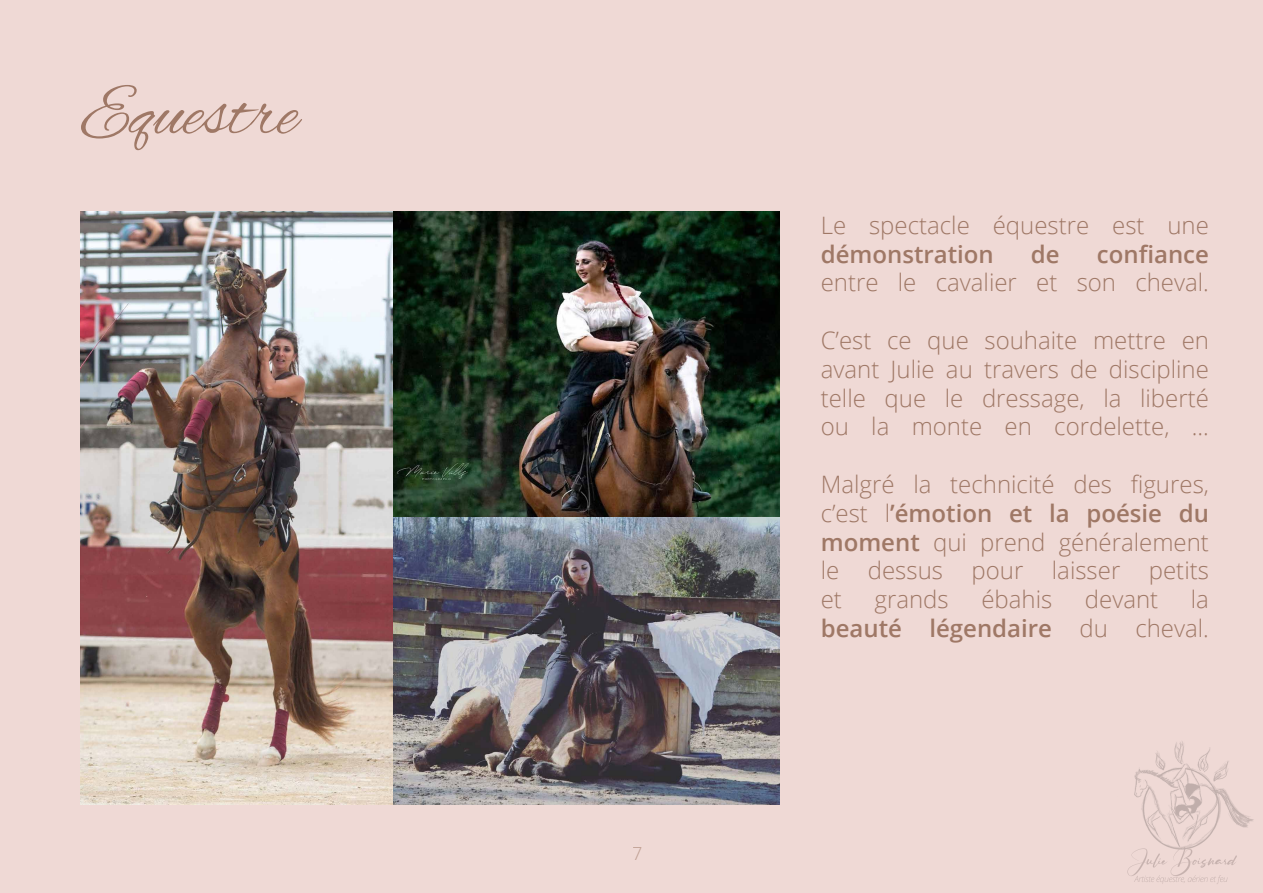
<style>
.page{position:relative;width:1263px;height:893px;background:#efd9d5}
.page>*{position:absolute;margin:0;border:0;box-sizing:border-box;transform-origin:0 0}
.Titre{font:72px "Alex Brush";color:#9f7866}
.Corps{font:300 24px/28.8px "Open Sans";color:#9f7866;text-align:justify}
.Corps-2{font:600 24px/28.8px "Open Sans";color:#9f7866;text-align:right}
.t1{font:300 18px "Open Sans";color:#9f7866}
.s1{font-weight:600}
.s2{font-weight:300}
</style>
<div class="page">
<img style="left:1127px;top:741px;width:127px;height:143px">
<img style="left:81px;top:211px;width:312px;height:593px">
<img style="left:393px;top:516px;width:387px;height:288px">
<img style="left:393px;top:211px;width:387px;height:305px">
<p class="Titre" style="left:81px;top:69px;width:218px">Equestre</p>
<p class="t1" style="left:633px;top:841px;width:12px">7</p>
<p class="Corps" style="left:821px;top:210px;width:390px">Le spectacle équestre est une <span class="s1">démonstration</span></p>
<p class="Corps-2" style="left:1031px;top:239px;width:30px">de</p>
<p class="Corps-2" style="left:1097px;top:239px;width:114px">confiance</p>
<p class="Corps" style="left:821px;top:268px;width:390px">entre le cavalier et son cheval.</p>
<p class="Corps" style="left:821px;top:325px;width:390px">C’est ce que souhaite mettre en avant Julie au travers de discipline telle que le dressage, la liberté ou la monte en cordelette, ...</p>
<p class="Corps" style="left:821px;top:469px;width:390px">Malgré la technicité des figures, c’est l<span class="s1">’émotion et la poésie du moment</span> qui prend généralement le dessus pour laisser petits et</p>
<p class="Corps" style="left:874px;top:584px;width:76px">grands</p>
<p class="Corps" style="left:981px;top:584px;width:72px">ébahis</p>
<p class="Corps" style="left:1085px;top:584px;width:75px">devant</p>
<p class="Corps-2" style="left:821px;top:585px;width:390px"><span class="s2">la<br></span>beauté légendaire <span class="s2">du cheval.</span></p>
</div>
